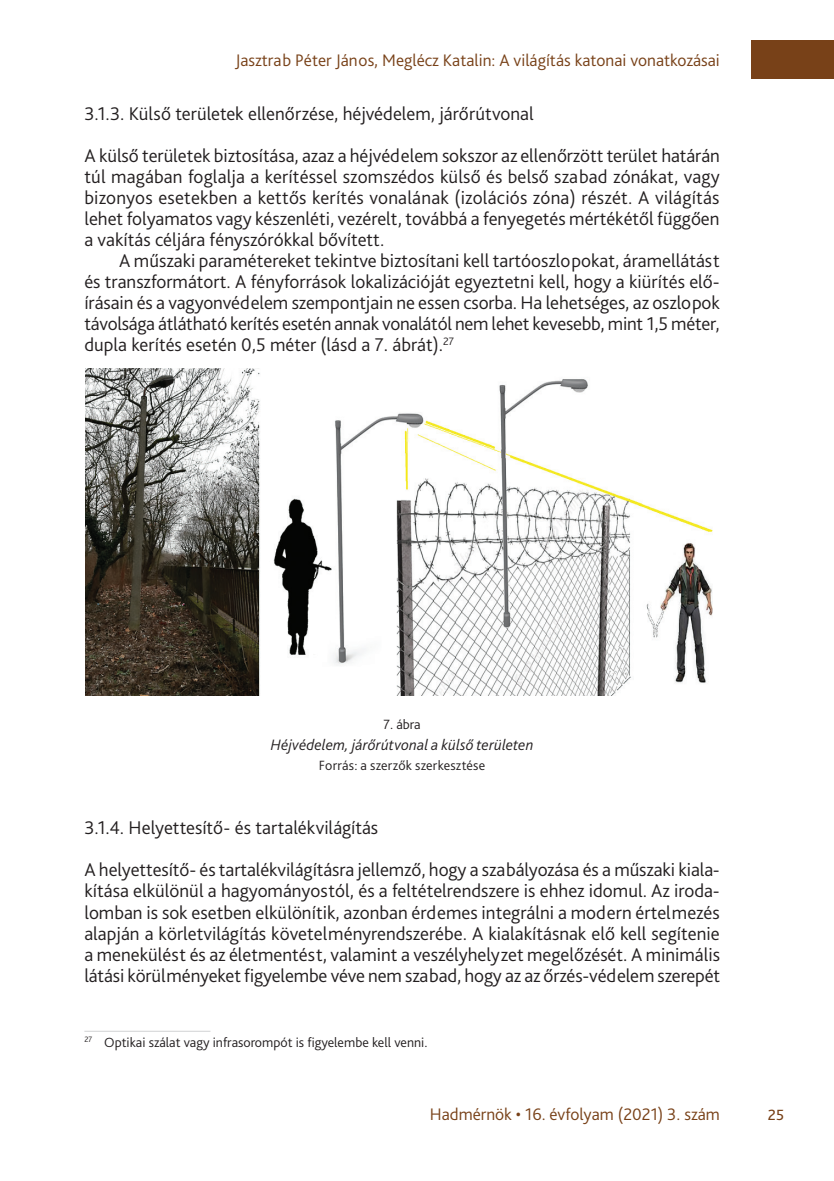
<style>
.page{position:relative;width:834px;height:1181px;background:#fff}
.page>*{position:absolute;margin:0;border:0;box-sizing:border-box;transform-origin:0 0}
._3_1_első_bekezdés{font:300 19.25px/21px "Bliss Pro";letter-spacing:-.005em;color:#231f20;text-align:justify}
._3_szövegtörzs{font:300 19.25px/21px "Bliss Pro";color:#231f20;text-align:justify}
._1_1_1_1_Head_címsor{font:300 19.25px "Bliss Pro";color:#231f20}
.t1{font:300 19.25px "Bliss Pro";color:#784118}
.t2{font:300 17.5px "Bliss Pro";color:#784118}
._8_Ábra__képalárás{font:italic 300 15.75px "Bliss Pro";letter-spacing:.01em;color:#231f20}
._6_Lábjegyzet{font:300 14px "Bliss Pro";color:#231f20}
._8_ábra_forrás{font:300 14px "Bliss Pro";letter-spacing:.015em;color:#231f20}
._8_Ábra_Száma{font:300 14px "Bliss Pro";color:#231f20}
</style>
<div class="page">
<div style="left:750px;top:41px;width:83px;height:38px;background:#784118"></div>
<img style="left:86px;top:368px;width:627px;height:327px">
<hr style="left:84px;top:1031px;width:126px;height:1px;background:#d1d2d4">
<p class="t2" style="left:235px;top:49px;width:486px">Jasztrab Péter János, Meglécz Katalin: A világítás katonai vonatkozásai</p>
<p class="_1_1_1_1_Head_címsor" style="left:84px;top:102px;width:451px">3.1.3. Külső területek ellenőrzése, héjvédelem, járőrútvonal</p>
<p class="_3_1_első_bekezdés" style="left:84px;top:145px;width:637px">A külső területek biztosítása, azaz a héjvédelem sokszor az ellenőrzött terület határán túl magában foglalja a kerítéssel szomszédos külső és belső szabad zónákat, vagy bizonyos esetekben a kettős kerítés vonalának (izolációs zóna) részét. A világítás lehet folyamatos vagy készenléti, vezérelt, továbbá a fenyegetés mértékétől függően a vakítás céljára fényszórókkal bővített.</p>
<p class="_3_szövegtörzs" style="left:84px;top:250px;width:637px;text-indent:35px">A műszaki paramétereket tekintve biztosítani kell tartóoszlopokat, áramellátást és transzformátort. A fényforrások lokalizációját egyeztetni kell, hogy a kiürítés elő&shy;írásain és a vagyonvédelem szempontjain ne essen csorba. Ha lehetséges, az oszlopok távolsága átlátható kerítés esetén annak vonalától nem lehet kevesebb, mint 1,5 méter, dupla kerítés esetén 0,5 méter (lásd a -7. ábrát).<sup>27</sup></p>
<p class="_8_Ábra_Száma" style="left:383px;top:716px;width:39px">7. ábra</p>
<p class="_8_Ábra__képalárás" style="left:271px;top:735px;width:264px">Héjvédelem, járőrútvonal a külső területen</p>
<p class="_8_ábra_forrás" style="left:319px;top:757px;width:168px">Forrás: a szerzők szerkesztése</p>
<p class="_1_1_1_1_Head_címsor" style="left:84px;top:816px;width:295px">3.1.4. Helyettesítő- és tartalékvilágítás</p>
<p class="_3_1_első_bekezdés" style="left:84px;top:859px;width:637px">A helyettesítő- és tartalékvilágításra jellemző, hogy a szabályozása és a műszaki kiala&shy;kítása elkülönül a hagyományostól, és a feltételrendszere is ehhez idomul. Az iroda&shy;lomban is sok esetben elkülönítik, azonban érdemes integrálni a modern értelmezés alapján a körletvilágítás követelményrendszerébe. A kialakításnak elő kell segítenie a menekülést és az életmentést, valamint a veszélyhelyzet megelőzését. A minimális látási körülményeket figyelembe véve nem szabad, hogy az az őrzés-védelem szerepét</p>
<p class="_6_Lábjegyzet" style="left:84px;top:1033px;width:344px"><sup>27</sup> Optikai szálat vagy infrasorompót is figyelembe kell venni.</p>
<p class="t2" style="left:429px;top:1103px;width:291px">Hadmérnök • 16. évfolyam (2021) 3. szám</p>
<p class="t1" style="left:767px;top:1102px;width:18px">25</p>
</div>
